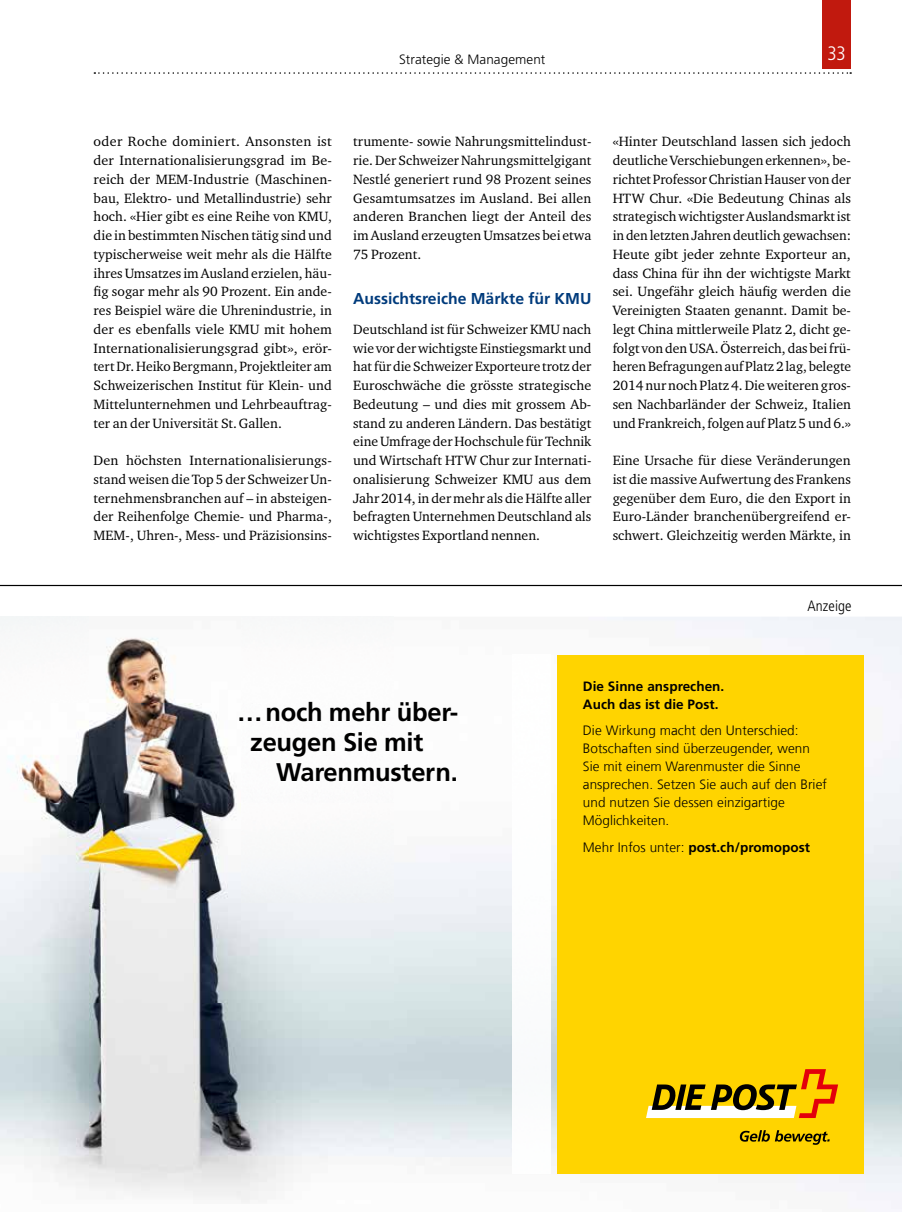
<style>
.page{position:relative;width:902px;height:1212px;background:#fff}
.page>*{position:absolute;margin:0;border:0;box-sizing:border-box;transform-origin:0 0}
.t1{font:700 25.5px/30px "Frutiger LT Com";letter-spacing:-.01em;color:#000}
.t2{font:300 condensed 19.5px "Frutiger LT Std";color:#fff}
.t3{font:700 15.75px "Frutiger LT Std";color:#003b7c}
.t4{font:300 condensed 15px "Frutiger LT Std";letter-spacing:.005em;color:#000}
.t5{font:13.8px/18.8px "Charter ITC Std";letter-spacing:.005em;color:#000;text-align:justify}
.t6{font:300 13.5px/18px "Frutiger LT Com";letter-spacing:.005em;color:#000}
.t7{font:700 13.5px/18px "Frutiger LT Com";letter-spacing:.005em;color:#000}
.t8{font:300 13.5px "Frutiger LT Std";letter-spacing:.005em;color:#000}
.s1{font-weight:300}
</style>
<div class="page">
<div style="left:822px;top:0;width:28px;height:68px;background:#c1190e"></div>
<svg style="left:94px;top:72px;width:757px;height:2px"></svg>
<hr style="left:0;top:585px;width:901px;height:1px;background:#000">
<img style="left:393px;top:617px;width:508px;height:592px">
<img style="left:0;top:617px;width:393px;height:586px">
<div style="left:557px;top:655px;width:306px;height:519px;background:#ffd400"></div>
<img style="left:512px;top:655px;width:39px;height:519px">
<svg style="left:646px;top:1069px;width:192px;height:49px"></svg>
<svg style="left:739px;top:1130px;width:90px;height:15px"></svg>
<p class="t8" style="left:399px;top:51px;width:148px">Strategie &amp; Management</p>
<h2 class="t2" style="left:827px;top:42px;width:20px">33</h2>
<p class="t5" style="left:94px;top:132px;width:240px">oder Roche dominiert. Ansonsten ist der Internationalisierungsgrad im Be&shy;reich der MEM-Industrie (Maschinen&shy;bau, Elektro- und Metallindustrie) sehr hoch. «Hier gibt es eine Reihe von KMU, die in bestimmten Nischen tätig sind und typischerweise weit mehr als die Hälfte ihres Umsatzes im Ausland erzielen, häu&shy;fig sogar mehr als 90 Prozent. Ein ande&shy;res Beispiel wäre die Uhrenindustrie, in der es ebenfalls viele KMU mit hohem Internationalisierungsgrad gibt», erör&shy;tert Dr. Heiko Bergmann, Projektleiter am Schweizerischen Institut für Klein- und Mittelunternehmen und Lehrbeauftrag&shy;ter an der Universität St.Gallen.</p>
<p class="t5" style="left:94px;top:451px;width:240px">Den höchsten Internationalisierungs&shy;stand weisen die Top 5 der Schweizer Un&shy;ternehmensbranchen auf – in absteigen&shy;der Reihenfolge Chemie- und Pharma-, MEM-, Uhren-, Mess- und Präzisionsins-</p>
<p class="t5" style="left:353px;top:132px;width:240px">trumente- sowie Nahrungsmittelindust&shy;rie. Der Schweizer Nahrungsmittelgigant Nestlé generiert rund 98 Prozent seines Gesamtumsatzes im Ausland. Bei allen anderen Branchen liegt der Anteil des im Ausland erzeugten Umsatzes bei etwa 75 Prozent.</p>
<p class="t3" style="left:353px;top:289px;width:240px">Aussichtsreiche Märkte für KMU</p>
<p class="t5" style="left:353px;top:319px;width:240px">Deutschland ist für Schweizer KMU nach wie vor der wichtigste Einstiegsmarkt und hat für die Schweizer Exporteure trotz der Euroschwäche die grösste strategische Bedeutung – und dies mit grossem Ab&shy;stand zu anderen Ländern. Das bestätigt eine Umfrage der Hochschule für Technik und Wirtschaft HTW Chur zur Internati&shy;onalisierung Schweizer KMU aus dem Jahr 2014, in der mehr als die Hälfte aller befragten Unternehmen Deutschland als wichtigstes Exportland nennen.</p>
<p class="t5" style="left:612px;top:132px;width:240px">«Hinter Deutschland lassen sich jedoch deutliche Verschiebungen erkennen», be&shy;richtet Professor Christian Hauser von der HTW Chur. «Die Bedeutung Chinas als strategisch wichtigster Auslandsmarkt ist in den letzten Jahren deutlich gewachsen:<br>Heute gibt jeder zehnte Exporteur an, dass China für ihn der wichtigste Markt sei. Ungefähr gleich häufig werden die Vereinigten Staaten genannt. Damit be&shy;legt China mittlerweile Platz 2, dicht ge&shy;folgt von den USA. Österreich, das bei frü&shy;heren Befragungen auf Platz 2 lag, belegte 2014 nur noch Platz 4. Die weiteren gros&shy;sen Nachbarländer der Schweiz, Italien und Frankreich, folgen auf Platz 5 und 6.»</p>
<p class="t5" style="left:612px;top:451px;width:240px">Eine Ursache für diese Veränderungen ist die massive Aufwertung des Frankens gegenüber dem Euro, die den Export in Euro-Länder branchenübergreifend er&shy;schwert. Gleichzeitig werden Märkte, in</p>
<p class="t4" style="left:807px;top:598px;width:45px">Anzeige</p>
<h1 class="t1" style="left:250px;top:697px;width:209px;text-indent:-13px">… noch mehr über&shy;zeugen Sie mit</h1>
<h1 class="t1" style="left:276px;top:757px;width:183px">Warenmustern.</h1>
<p class="t7" style="left:583px;top:677px;width:143px">Die Sinne ansprechen.<br>Auch das ist die Post.</p>
<p class="t6" style="left:583px;top:721px;width:245px">Die Wirkung macht den Unterschied:<br>Botschaften sind überzeugender, wenn Sie mit einem Warenmuster die Sinne ansprechen. Setzen Sie auch auf den Brief und nutzen Sie dessen einzigartige Möglichkeiten.</p>
<p class="t7" style="left:583px;top:838px;width:229px"><span class="s1">Mehr Infos unter:</span> post.ch/promopost</p>
</div>
